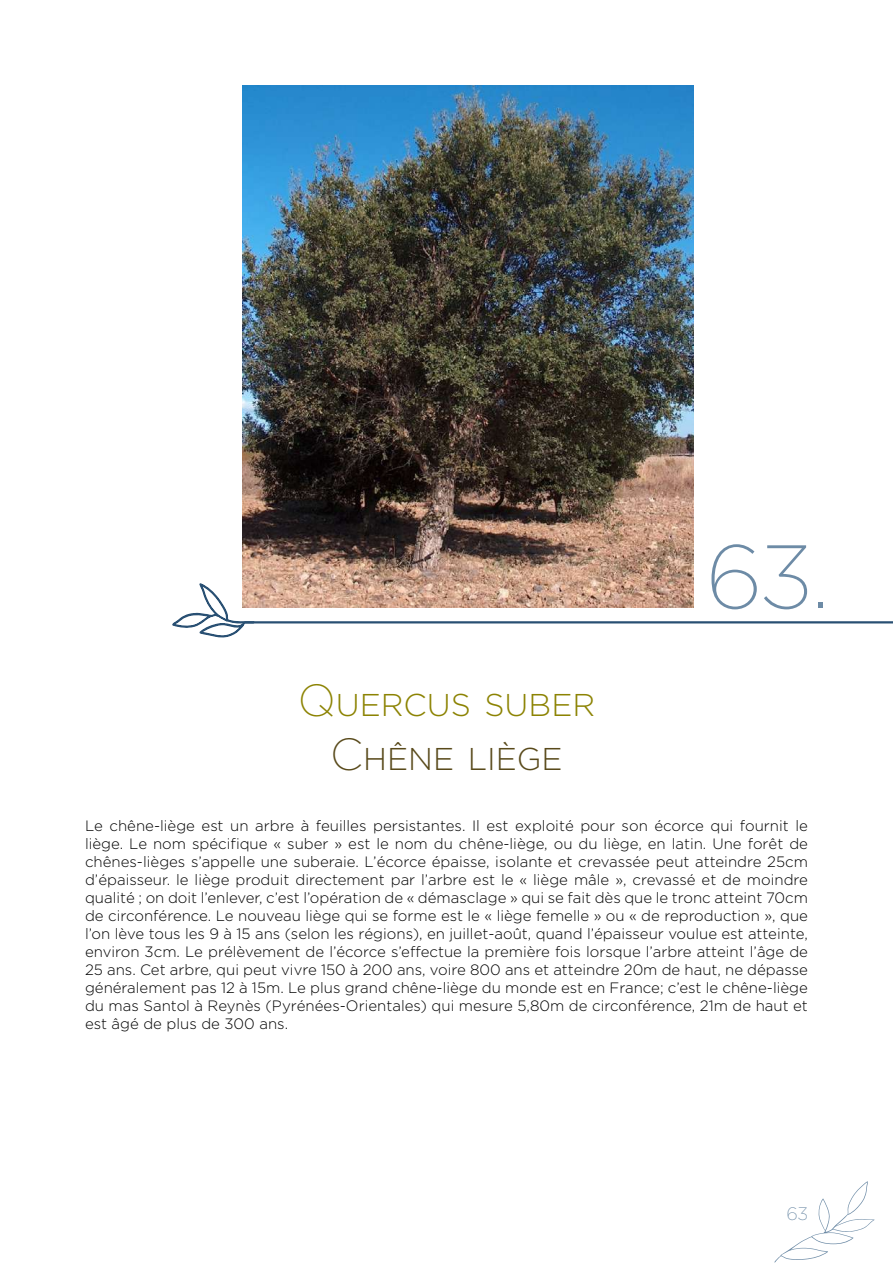
<style>
.page{position:relative;width:893px;height:1263px;background:#fff}
.page>*{position:absolute;margin:0;border:0;box-sizing:border-box;transform-origin:0 0}
.t1{font:200 90px "Gotham";color:#6d8ba6}
.t2{font:300 31.5px/54px "Gotham";color:#8c8303;text-align:center}
.t3{font:200 18px "Gotham";color:#6d8ba6}
.t4{font:300 15px/18px "Gotham";color:#000;text-align:justify}
.s1{font-weight:200;font-size:45px}
.s2{font-weight:200;font-size:45px;color:#594a1b}
.s3{color:#594a1b}
</style>
<div class="page">
<svg style="left:774px;top:1181px;width:101px;height:81px"></svg>
<img style="left:243px;top:85px;width:450px;height:522px">
<hr style="left:244px;top:621px;width:649px;height:2px;background:#295073">
<svg style="left:172px;top:582px;width:85px;height:56px"></svg>
<h2 class="t2" style="left:298px;top:678px;width:299px"><span class="s1">Q</span>UERCUS SUBER<br><span class="s2">C</span><span class="s3">HÊNE LIÈGE</span></h2>
<h1 class="t1" style="left:705px;top:528px;width:126px">63.</h1>
<p class="t4" style="left:85px;top:816px;width:724px">Le chêne-liège est un arbre à feuilles persistantes. Il est exploité pour son écorce qui fournit le liège. Le nom spécifique « suber » est le nom du chêne-liège, ou du liège, en latin. Une forêt de chênes-lièges s’appelle une suberaie. L’écorce épaisse, isolante et crevassée peut atteindre 25cm d’épaisseur. le liège produit directement par l’arbre est le « liège mâle », crevassé et de moindre qualité ; on doit l’enlever, c’est l’opération de « démasclage » qui se fait dès que le tronc atteint 70cm de circonférence. Le nouveau liège qui se forme est le « liège femelle » ou « de reproduction », que l’on lève tous les 9 à 15 ans (selon les régions), en juillet-août, quand l’épaisseur voulue est atteinte, environ 3cm. Le prélèvement de l’écorce s’effectue la première fois lorsque l’arbre atteint l’âge de 25 ans. Cet arbre, qui peut vivre 150 à 200 ans, voire 800 ans et atteindre 20m de haut, ne dépasse généralement pas 12 à 15m. Le plus grand chêne-liège du monde est en France; c’est le chêne-liège du mas Santol à Reynès (Pyrénées-Orientales) qui mesure 5,80m de circonférence, 21m de haut et est âgé de plus de 300 ans.</p>
<p class="t3" style="left:786px;top:1203px;width:23px">63</p>
</div>
